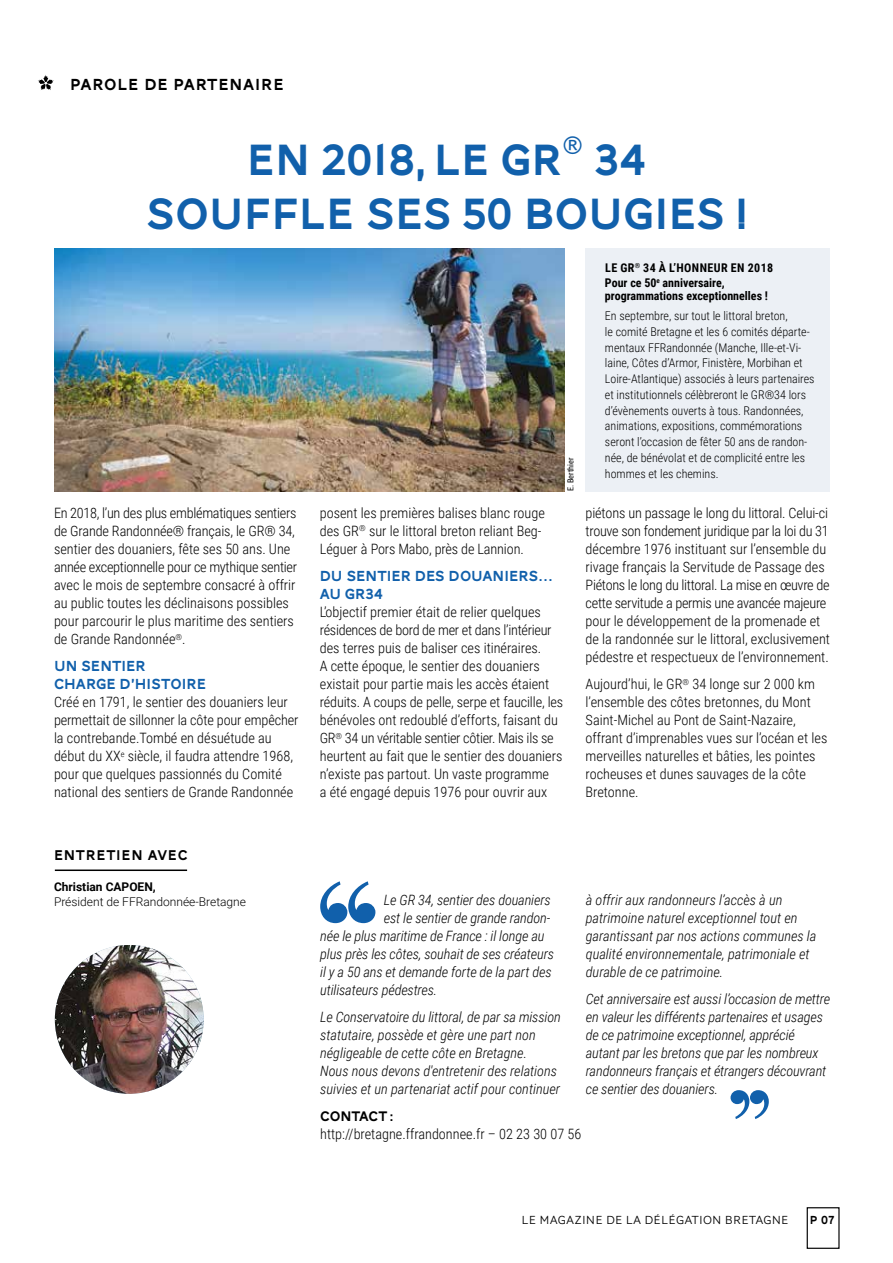
<style>
.page{position:relative;width:893px;height:1263px;background:#fff}
.page>*{position:absolute;margin:0;border:0;box-sizing:border-box;transform-origin:0 0}
.t1{font:45px/54px "AW Conqueror Carved One";color:#1160ab}
.t2{font:300 26.25px "AW Conqueror Sans";color:#1160ab}
.t3{font:16.5px "AW Conqueror Carved One";letter-spacing:.05em;color:#000}
.t4{font:15px/18px "AW Conqueror Carved One";color:#1160ab}
.t5{font:14.55px "AW Conqueror Carved One";letter-spacing:.05em;color:#000}
.t6{font:300 14.25px/18px "Roboto Condensed";color:#000}
.t7{font:italic 300 14.25px/18px "Roboto Condensed";letter-spacing:-.01em;color:#000}
.t8{font:14.25px "AW Conqueror Carved One";letter-spacing:-.01em;color:#000}
.t9{font:300 12px/15.8px "Roboto Condensed";color:#000}
.t10{font:700 12px/15px "Roboto Condensed";color:#000}
.t11{font:300 12px "AW Conqueror Sans";letter-spacing:.01em;color:#000}
.t12{font:300 12px "Roboto";color:#000}
.t13{font:700 12px "Roboto";color:#000}
.t14{font:12px "AW Conqueror Carved One";color:#000}
.t15{font:8.25px "Roboto Condensed";color:#000}
</style>
<div class="page">
<div style="left:807px;top:1207px;width:33px;height:42px;border:1px solid #000"></div>
<img style="left:55px;top:945px;width:149px;height:149px;border-radius:74px">
<svg style="left:320px;top:881px;width:55px;height:42px"></svg>
<div style="left:586px;top:248px;width:244px;height:243px;background:#ecf0f5"></div>
<svg style="left:730px;top:1090px;width:39px;height:29px"></svg>
<hr style="left:55px;top:869px;width:132px;height:2px;background:#000">
<img style="left:54px;top:248px;width:510px;height:243px">
<svg style="left:38px;top:75px;width:16px;height:15px"></svg>
<p class="t3" style="left:70px;top:77px;width:215px">PAROLE DE PARTENAIRE</p>
<h1 class="t1" style="left:247px;top:137px;width:317px">EN 2018, LE GR</h1>
<h2 class="t2" style="left:563px;top:124px;width:22px">®</h2>
<h1 class="t1" style="left:146px;top:137px;width:603px;text-indent:449px">34<br>SOUFFLE SES 50 BOUGIES !</h1>
<p class="t6" style="left:54px;top:504px;width:245px">En 2018, l’un des plus emblématiques sentiers de Grande Randonnée® français, le GR® 34, sentier des douaniers, fête ses 50 ans. Une année exceptionnelle pour ce mythique sentier avec le mois de septembre consacré à offrir au public toutes les déclinaisons possibles pour parcourir le plus maritime des sentiers de Grande Randonnée<sup>®</sup>.</p>
<p class="t4" style="left:54px;top:658px;width:154px">UN SENTIER<br>CHARGE D’HISTOIRE</p>
<p class="t6" style="left:54px;top:693px;width:246px">Créé en 1791, le sentier des douaniers leur permettait de sillonner la côte pour empêcher la contrebande.Tombé en désuétude au début du XX<sup>e</sup> siècle, il faudra attendre 1968, pour que quelques passionnés du Comité national des sentiers de Grande Randonnée</p>
<p class="t5" style="left:54px;top:848px;width:135px">ENTRETIEN AVEC</p>
<p class="t13" style="left:54px;top:878px;width:103px">Christian CAPOEN,</p>
<p class="t12" style="left:54px;top:893px;width:194px">Président de FFRandonnée-Bretagne</p>
<p class="t15" style="left:565px;top:491px;width:35px;rotate:-90deg">E. Berthier</p>
<p class="t6" style="left:320px;top:504px;width:227px">posent les premières balises blanc rouge des GR<sup>®</sup> sur le littoral breton reliant Beg-<br>Léguer à Pors Mabo, près de Lannion.</p>
<p class="t4" style="left:320px;top:568px;width:235px">DU SENTIER DES DOUANIERS…<br>AU GR34</p>
<p class="t6" style="left:320px;top:603px;width:245px">L’objectif premier était de relier quelques résidences de bord de mer et dans l’intérieur des terres puis de baliser ces itinéraires.<br>A cette époque, le sentier des douaniers existait pour partie mais les accès étaient réduits. A coups de pelle, serpe et faucille, les bénévoles ont redoublé d’efforts, faisant du GR<sup>®</sup> 34 un véritable sentier côtier. Mais ils se heurtent au fait que le sentier des douaniers n’existe pas partout. Un vaste programme<br>a été engagé depuis 1976 pour ouvrir aux</p>
<p class="t10" style="left:605px;top:259px;width:170px">LE GR<sup>®</sup> 34 À L’HONNEUR EN 2018<br>Pour ce 50<sup>e</sup> anniversaire,</p>
<p class="t10" style="left:605px;top:288px;width:165px">programmations exceptionnelles !</p>
<p class="t9" style="left:605px;top:308px;width:211px">En septembre, sur tout le littoral breton,<br>le comité Bretagne et les 6 comités départe&shy;mentaux FFRandonnée (Manche, Ille-et-Vi&shy;laine, Côtes d’Armor, Finistère, Morbihan et Loire-Atlantique) associés à leurs partenaires et institutionnels célèbreront le GR®34 lors d’évènements ouverts à tous. Randonnées, animations, expositions, commémorations seront l’occasion de fêter 50 ans de randon&shy;née, de bénévolat et de complicité entre les hommes et les chemins.</p>
<p class="t6" style="left:586px;top:504px;width:246px">piétons un passage le long du littoral. Celui-ci trouve son fondement juridique par la loi du 31 décembre 1976 instituant sur l’ensemble du rivage français la Servitude de Passage des Piétons le long du littoral. La mise en œuvre de cette servitude a permis une avancée majeure pour le développement de la promenade et de la randonnée sur le littoral, exclusivement pédestre et respectueux de l’environnement.</p>
<p class="t6" style="left:586px;top:675px;width:243px">Aujourd’hui, le GR<sup>®</sup> 34 longe sur 2 000 km l’ensemble des côtes bretonnes, du Mont Saint-Michel au Pont de Saint-Nazaire, offrant d’imprenables vues sur l’océan et les merveilles naturelles et bâties, les pointes rocheuses et dunes sauvages de la côte Bretonne.</p>
<p class="t7" style="left:384px;top:891px;width:168px">Le GR 34, sentier des douaniers</p>
<p class="t7" style="left:384px;top:909px;width:168px">est le sentier de grande randon-</p>
<p class="t7" style="left:320px;top:927px;width:226px">née le plus maritime de France : il longe au</p>
<p class="t7" style="left:320px;top:945px;width:235px">plus près les côtes, souhait de ses créateurs</p>
<p class="t7" style="left:320px;top:963px;width:233px">il y a 50 ans et demande forte de la part des</p>
<p class="t7" style="left:320px;top:981px;width:119px">utilisateurs pédestres.</p>
<p class="t7" style="left:320px;top:1008px;width:242px">Le Conservatoire du littoral, de par sa mission statutaire, possède et gère une part non négligeable de cette côte en Bretagne.<br>Nous nous devons d'entretenir des relations suivies et un partenariat actif pour continuer</p>
<p class="t7" style="left:586px;top:891px;width:232px">à offrir aux randonneurs l’accès à un patrimoine naturel exceptionnel tout en garantissant par nos actions communes la qualité environnementale, patrimoniale et durable de ce patrimoine.</p>
<p class="t7" style="left:586px;top:990px;width:246px">Cet anniversaire est aussi l’occasion de mettre en valeur les différents partenaires et usages de ce patrimoine exceptionnel, apprécié autant par les bretons que par les nombreux randonneurs français et étrangers découvrant ce sentier des douaniers.</p>
<p class="t8" style="left:320px;top:1110px;width:75px">CONTACT :</p>
<p class="t6" style="left:320px;top:1125px;width:263px">http://bretagne.ffrandonnee.fr – 02 23 30 07 56</p>
<p class="t11" style="left:521px;top:1210px;width:269px">LE MAGAZINE DE LA DÉLÉGATION BRETAGNE</p>
<p class="t14" style="left:810px;top:1214px;width:26px">P 07</p>
</div>
